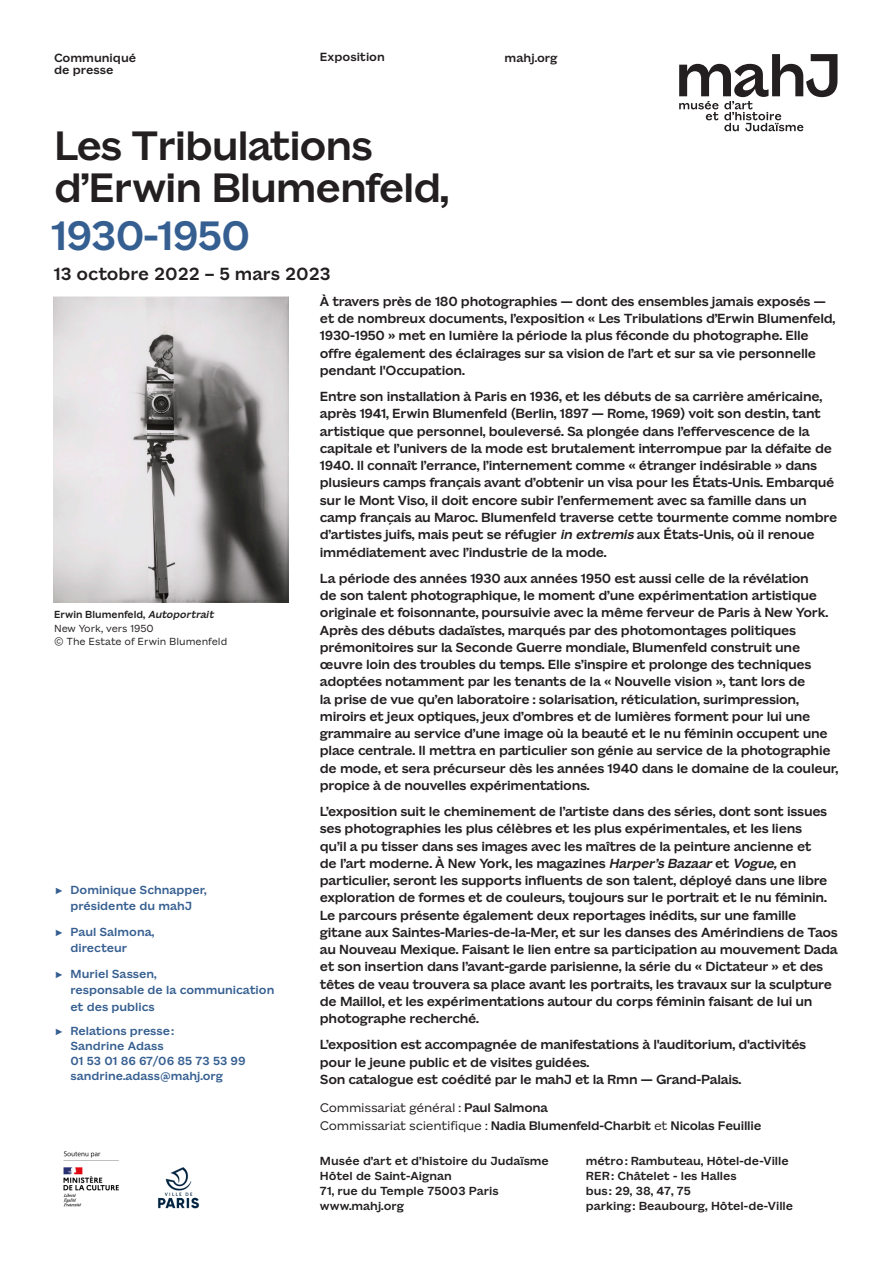
<style>
.page{position:relative;width:893px;height:1263px;background:#fff}
.page>*{position:absolute;margin:0;border:0;box-sizing:border-box;transform-origin:0 0}
.grand_titre{font:500 42px/42px "Mahj";letter-spacing:-.03em;color:#231f20}
.grand_titre-2{font:500 42px "Mahj";letter-spacing:-.03em;color:#365f91}
.t1{font:500 18px "Mahj";color:#231f20}
.texte_courant_Copy{font:500 13.5px/17.2px "Mahj";letter-spacing:-.02em;color:#231f20}
.texte_courant_Copy-2{font:500 12.75px "Mahj";letter-spacing:-.02em;color:#231f20}
.texte_courant_Copy-3{font:12.75px "Mahj";letter-spacing:-.02em;color:#231f20}
.t2{font:500 12.15px "Mahj";color:#231f20}
.t3{font:500 12px/16.5px "Mahj";color:#365f91}
.texte_petit{font:500 12px/15px "Mahj";color:#231f20}
.ill{font:10.5px/13.5px "Mahj";color:#231f20;scale:.96 1}
.s1{font-weight:500}
.s2{font-weight:500;font-style:italic}
.s3{font-style:italic}
.s4{font-weight:400}
</style>
<div class="page">
<img style="left:53px;top:297px;width:235px;height:306px">
<img style="left:63px;top:1151px;width:56px;height:56px">
<img style="left:158px;top:1167px;width:42px;height:42px">
<svg style="left:679px;top:54px;width:158px;height:77px"></svg>
<p class="t2" style="left:54px;top:47px;width:84px">Communiqué</p>
<p class="t2" style="left:54px;top:59px;width:61px">de presse</p>
<p class="t2" style="left:320px;top:46px;width:67px">Exposition</p>
<p class="t2" style="left:505px;top:47px;width:55px">mahj.org</p>
<p class="grand_titre" style="left:54px;top:120px;width:396px">Les Tribulations d’Erwin Blumenfeld,</p>
<p class="grand_titre-2" style="left:51px;top:198px;width:201px">1930-1950</p>
<p class="t1" style="left:54px;top:257px;width:278px">13 octobre 2022 – 5 mars 2023</p>
<p class="ill" style="left:54px;top:607px;width:182px"><span class="s1">Erwin Blumenfeld,</span> <span class="s2">Autoportrait<br></span>New York, vers 1950<br>© The Estate of Erwin Blumenfeld</p>
<p class="t3" style="left:54px;top:880px;width:154px;text-align:center">▶ Dominique Schnapper, présidente du mahJ</p>
<p class="t3" style="left:70px;top:922px;width:85px;text-indent:-16px">▶ Paul Salmona, directeur</p>
<p class="t3" style="left:70px;top:964px;width:205px;text-indent:-16px">▶ Muriel Sassen,<br>responsable de la communication et des publics</p>
<p class="t3" style="left:70px;top:1022px;width:177px;line-height:15px;text-indent:-16px">▶ Relations presse:<br>Sandrine Adass<br>01 53 01 86 67/06 85 73 53 99 sandrine.adass@mahj.org</p>
<p class="texte_courant_Copy" style="left:320px;top:291px;width:517px">À travers près de 180 photographies — dont des ensembles jamais exposés — et de nombreux documents, l’exposition « Les Tribulations d’Erwin Blumenfeld, 1930-1950 » met en lumière la période la plus féconde du photographe. Elle offre également des éclairages sur sa vision de l’art et sur sa vie personnelle pendant l'Occupation.</p>
<p class="texte_courant_Copy" style="left:320px;top:387px;width:519px">Entre son installation à Paris en 1936, et les débuts de sa carrière américaine, après 1941, Erwin Blumenfeld (Berlin, 1897 — Rome, 1969) voit son destin, tant artistique que personnel, bouleversé. Sa plongée dans l’effervescence de la capitale et l’univers de la mode est brutalement interrompue par la défaite de 1940. Il connaît l’errance, l’internement comme « étranger indésirable » dans plusieurs camps français avant d’obtenir un visa pour les États-Unis. Embarqué sur le Mont Viso, il doit encore subir l’enfermement avec sa famille dans un camp français au Maroc. Blumenfeld traverse cette tourmente comme nombre d’artistes juifs, mais peut se réfugier <span class="s3">in extremis</span>aux États-Unis, où il renoue immédiatement avec l’industrie de la mode.</p>
<p class="texte_courant_Copy" style="left:320px;top:568px;width:520px">La période des années 1930 aux années 1950 est aussi celle de la révélation<br>de son talent photographique, le moment d’une expérimentation artistique originale et foisonnante, poursuivie avec la même ferveur de Paris à New York.<br>Après des débuts dadaïstes, marqués par des photomontages politiques prémonitoires sur la Seconde Guerre mondiale, Blumenfeld construit une œuvre loin des troubles du temps. Elle s’inspire et prolonge des techniques adoptées notamment par les tenants de la « Nouvelle vision », tant lors de<br>la prise de vue qu’en laboratoire : solarisation, réticulation, surimpression, miroirs et jeux optiques, jeux d’ombres et de lumières forment pour lui une grammaire au service d’une image où la beauté et le nu féminin occupent une place centrale. Il mettra en particulier son génie au service de la photographie de mode, et sera précurseur dès les années 1940 dans le domaine de la couleur, propice à de nouvelles expérimentations.</p>
<p class="texte_courant_Copy" style="left:320px;top:801px;width:519px">L’exposition suit le cheminement de l’artiste dans des séries, dont sont issues ses photographies les plus célèbres et les plus expérimentales, et les liens<br>qu’il a pu tisser dans ses images avec les maîtres de la peinture ancienne et<br>de l’art moderne. À New York, les magazines <span class="s3">Harper’sBazaar</span>et <span class="s3">Vogue,</span>en particulier, seront les supports influents de son talent, déployé dans une libre exploration de formes et de couleurs, toujours sur le portrait et le nu féminin.<br>Le parcours présente également deux reportages inédits, sur une famille gitane aux Saintes-Maries-de-la-Mer, et sur les danses des Amérindiens de Taos au Nouveau Mexique. Faisant le lien entre sa participation au mouvement Dada et son insertion dans l’avant-garde parisienne, la série du « Dictateur » et des têtes de veau trouvera sa place avant les portraits, les travaux sur la sculpture de Maillol, et les expérimentations autour du corps féminin faisant de lui un photographe recherché.</p>
<p class="texte_courant_Copy" style="left:320px;top:1035px;width:488px">L’exposition est accompagnée de manifestations à l'auditorium, d'activités pour le jeune public et de visites guidées.<br>Son catalogue est coédité par le mahJ et la Rmn — Grand-Palais.</p>
<p class="texte_courant_Copy-3" style="left:320px;top:1097px;width:229px">Commissariat général : <span class="s1">Paul Salmona</span></p>
<p class="texte_courant_Copy-2" style="left:320px;top:1114px;width:443px"><span class="s4">Commissariat scientifique :</span> Nadia Blumenfeld-Charbit <span class="s4">et</span> Nicolas Feuillie</p>
<p class="texte_petit" style="left:320px;top:1152px;width:231px">Musée d’art et d’histoire du Judaïsme</p>
<p class="texte_petit" style="left:320px;top:1167px;width:180px">Hôtel de Saint-Aignan<br>71, rue du Temple 75003 Paris www.mahj.org</p>
<p class="texte_petit" style="left:586px;top:1152px;width:205px">métro: Rambuteau, Hôtel-de-Ville</p>
<p class="texte_petit" style="left:586px;top:1167px;width:152px">RER: Châtelet - les Halles</p>
<p class="texte_petit" style="left:586px;top:1182px;width:107px">bus: 29, 38, 47, 75</p>
<p class="texte_petit" style="left:586px;top:1197px;width:209px">parking: Beaubourg, Hôtel-de-Ville</p>
</div>
